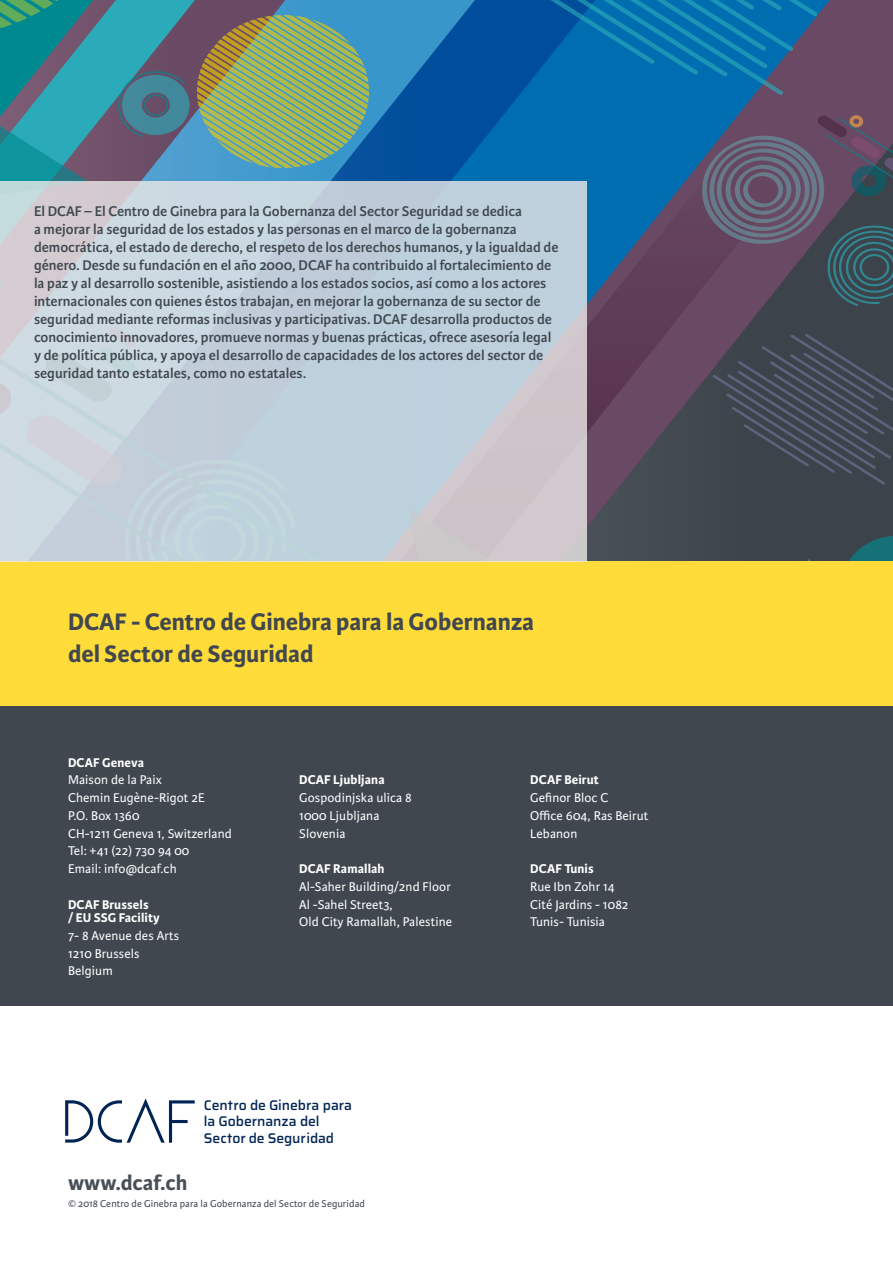
<style>
.page{position:relative;width:893px;height:1263px;background:#fff}
.page>*{position:absolute;margin:0;border:0;box-sizing:border-box;transform-origin:0 0}
.t1{font:700 25.5px/31.5px "Karmina Sans";color:#40474f}
.t2{font:700 22.5px "Karmina Sans";color:#485057}
.t3{font:600 15px/18px "Karmina Sans";color:#40474f}
.t4{font:500 13.95px/16.4px "Saira";letter-spacing:-.005em;color:#002554}
.t5{font:13.5px/17.7px "Karmina Sans";letter-spacing:.01em;color:#fff}
.t6{font:700 13.5px/13.5px "Karmina Sans";letter-spacing:.01em;color:#fff}
.t7{font:10.5px "Karmina Sans";letter-spacing:.01em;color:#40474f}
</style>
<div class="page">
<div style="left:0;top:562px;width:893px;height:444px;background:#40474f"></div>
<div style="left:830px;top:0;width:63px;height:115px;background:#694963"></div>
<svg style="left:595px;top:0;width:235px;height:334px;background:#325683"></svg>
<svg style="left:475px;top:0;width:120px;height:334px;background:#0264aa"></svg>
<svg style="left:285px;top:0;width:190px;height:181px;background:#1569ad"></svg>
<svg style="left:93px;top:0;width:102px;height:181px;background:#45899c"></svg>
<svg style="left:0;top:0;width:93px;height:181px;background:#2c8c96"></svg>
<svg style="left:697px;top:115px;width:196px;height:191px;background:#565267"></svg>
<svg style="left:587px;top:334px;width:306px;height:228px;background:#4a4854"></svg>
<svg style="left:493px;top:0;width:325px;height:95px;background:#0c69a7"></svg>
<svg style="left:117px;top:15px;width:264px;height:163px;background:#6c9384"></svg>
<div style="left:0;top:562px;width:893px;height:144px;background:#ffdc3a"></div>
<svg style="left:0;top:181px;width:587px;height:381px;background:#c5d0da"></svg>
<svg style="left:65px;top:1098px;width:130px;height:45px"></svg>
<p class="t3" style="left:34px;top:202px;width:526px">El DCAF – El Centro de Ginebra para la Gobernanza del Sector Seguridad se dedica<br>a mejorar la seguridad de los estados y las personas en el marco de la gobernanza democrática, el estado de derecho, el respeto de los derechos humanos, y la igualdad de género. Desde su fundación en el año 2000, DCAF ha contribuido al fortalecimiento de la paz y al desarrollo sostenible, asistiendo a los estados socios, así como a los actores internacionales con quienes éstos trabajan, en mejorar la gobernanza de su sector de seguridad mediante reformas inclusivas y participativas. DCAF desarrolla productos de conocimiento innovadores, promueve normas y buenas prácticas, ofrece asesoría legal y de política pública, y apoya el desarrollo de capacidades de los actores del sector de seguridad tanto estatales, como no estatales.</p>
<h1 class="t1" style="left:68px;top:606px;width:468px">DCAF - Centro de Ginebra para la Gobernanza del Sector de Seguridad</h1>
<p class="t6" style="left:68px;top:756px;width:77px">DCAF Geneva</p>
<p class="t5" style="left:68px;top:771px;width:165px">Maison de la Paix<br>Chemin Eugène-Rigot 2E<br>P.O. Box 1360<br>CH-1211 Geneva 1, Switzerland<br>Tel: +41 (22) 730 94 00<br>Email: info@dcaf.ch</p>
<p class="t6" style="left:68px;top:898px;width:93px">DCAF Brussels<br>/ EU SSG Facility</p>
<p class="t5" style="left:68px;top:927px;width:113px">7- 8 Avenue des Arts<br>1210 Brussels<br>Belgium</p>
<p class="t6" style="left:299px;top:773px;width:87px">DCAF Ljubljana</p>
<p class="t5" style="left:299px;top:789px;width:114px">Gospodinjska ulica 8<br>1000 Ljubljana<br>Slovenia</p>
<p class="t6" style="left:299px;top:862px;width:87px">DCAF Ramallah</p>
<p class="t5" style="left:299px;top:878px;width:154px">Al-Saher Building/2nd Floor<br>Al -Sahel Street3,<br>Old City Ramallah, Palestine</p>
<p class="t4" style="left:204px;top:1097px;width:150px">Centro de Ginebra para la Gobernanza del<br>Sector de Seguridad</p>
<h2 class="t2" style="left:68px;top:1169px;width:121px">www.dcaf.ch</h2>
<p class="t7" style="left:68px;top:1198px;width:298px">© 2018 Centro de Ginebra para la Gobernanza del Sector de Seguridad</p>
<p class="t6" style="left:530px;top:773px;width:70px">DCAF Beirut</p>
<p class="t5" style="left:530px;top:789px;width:120px">Gefinor Bloc C<br>Office 604, Ras Beirut<br>Lebanon</p>
<p class="t6" style="left:530px;top:862px;width:65px">DCAF Tunis</p>
<p class="t5" style="left:530px;top:878px;width:100px">Rue Ibn Zohr 14<br>Cité Jardins - 1082<br>Tunis- Tunisia</p>
</div>
